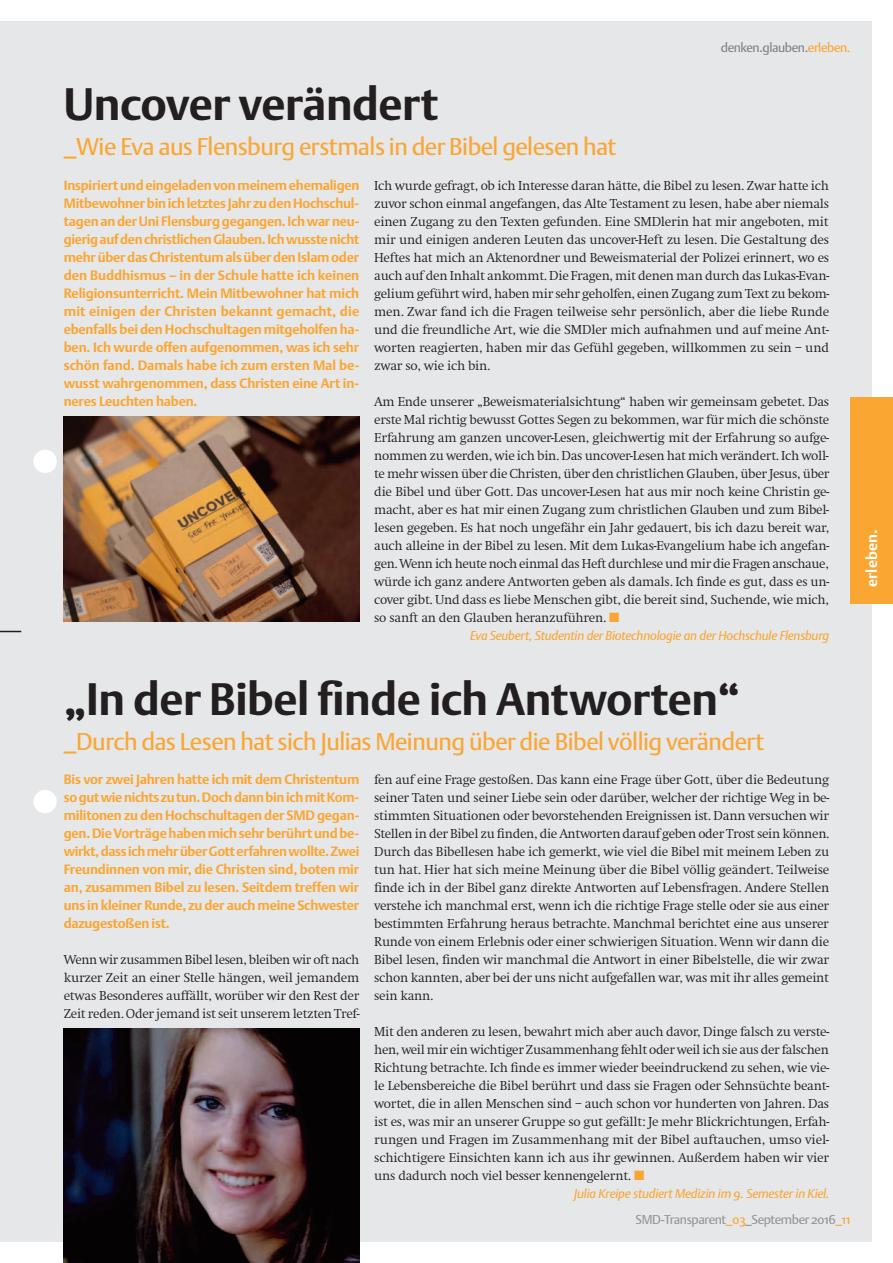
<style>
.page{position:relative;width:893px;height:1263px;background:#fff}
.page>*{position:absolute;margin:0;border:0;box-sizing:border-box;transform-origin:0 0}
.t1{font:700 45px "DTL Argo ST";letter-spacing:-.01em;color:#231f20}
.t2{font:24px "DTL Argo ST";letter-spacing:-.02em;color:#faa633}
.t3{font:700 15px "DTL Argo ST";letter-spacing:.01em;color:#fff}
.t4{font:300 13.5px/18px "Swift EF";letter-spacing:-.02em;color:#231f20;text-align:justify}
.t5{font:700 13.5px/18px "DTL Argo ST";letter-spacing:-.015em;color:#faa633;text-align:justify}
.t6{font:italic 12.75px "DTL Argo ST";letter-spacing:-.015em;color:#faa633}
.t7{font:12.75px "DTL Argo ST";letter-spacing:-.035em;color:#939598}
.t8{font:12.75px "DTL Argo ST";letter-spacing:-.03em;color:#808285}
.s1{color:#faa633}
</style>
<div class="page">
<div style="left:0;top:21px;width:872px;height:1221px;background:#e6e7e9"></div>
<div style="left:850px;top:398px;width:43px;height:206px;background:#faa633"></div>
<svg style="left:0;top:631px;width:21px;height:1px"></svg>
<div style="left:33px;top:450px;width:24px;height:23px;background:#fff;border-radius:50%"></div>
<div style="left:33px;top:790px;width:24px;height:23px;background:#fff;border-radius:50%"></div>
<img style="left:64px;top:417px;width:295px;height:205px">
<img style="left:64px;top:1029px;width:295px;height:234px">
<h1 class="t1" style="left:64px;top:78px;width:376px">Uncover verändert</h1>
<h2 class="t2" style="left:64px;top:132px;width:554px">_Wie Eva aus Flensburg erstmals in der Bibel gelesen hat</h2>
<p class="t8" style="left:721px;top:40px;width:131px">denken.glauben.<span class="s1">erleben.</span></p>
<p class="t5" style="left:64px;top:176px;width:297px">Inspiriert und eingeladen von meinem ehemaligen Mitbewohner bin ich letztes Jahr zu den Hochschul&shy;tagen an der Uni Flensburg gegangen. Ich war neu&shy;gierig auf den christlichen Glauben. Ich wusste nicht mehr über das Christentum als über den Islam oder den Buddhismus – in der Schule hatte ich keinen Religionsunterricht. Mein Mitbewohner hat mich mit einigen der Christen bekannt gemacht, die ebenfalls bei den Hochschultagen mitgeholfen ha&shy;ben. Ich wurde offen aufgenommen, was ich sehr schön fand. Damals habe ich zum ersten Mal be&shy;wusst wahrgenommen, dass Christen eine Art in&shy;neres Leuchten haben.</p>
<p class="t4" style="left:374px;top:176px;width:457px">Ich wurde gefragt, ob ich Interesse daran hätte, die Bibel zu lesen. Zwar hatte ich zuvor schon einmal angefangen, das Alte Testament zu lesen, habe aber niemals einen Zugang zu den Texten gefunden. Eine SMDlerin hat mir angeboten, mit mir und einigen anderen Leuten das uncover-Heft zu lesen. Die Gestaltung des Heftes hat mich an Aktenordner und Beweismaterial der Polizei erinnert, wo es auch auf den Inhalt ankommt. Die Fragen, mit denen man durch das Lukas-Evan&shy;gelium geführt wird, haben mir sehr geholfen, einen Zugang zum Text zu bekom&shy;men. Zwar fand ich die Fragen teilweise sehr persönlich, aber die liebe Runde und die freundliche Art, wie die SMDler mich aufnahmen und auf meine Ant&shy;worten reagierten, haben mir das Gefühl gegeben, willkommen zu sein – und zwar so, wie ich bin.</p>
<p class="t4" style="left:374px;top:392px;width:457px">Am Ende unserer „Beweismaterialsichtung“ haben wir gemeinsam gebetet. Das erste Mal richtig bewusst Gottes Segen zu bekommen, war für mich die schönste Erfahrung am ganzen uncover-Lesen, gleichwertig mit der Erfahrung so aufge&shy;nommen zu werden, wie ich bin. Das uncover-Lesen hat mich verändert. Ich woll&shy;te mehr wissen über die Christen, über den christlichen Glauben, über Jesus, über die Bibel und über Gott. Das uncover-Lesen hat aus mir noch keine Christin ge&shy;macht, aber es hat mir einen Zugang zum christlichen Glauben und zum Bibel&shy;lesen gegeben. Es hat noch ungefähr ein Jahr gedauert, bis ich dazu bereit war, auch alleine in der Bibel zu lesen. Mit dem Lukas-Evangelium habe ich angefan&shy;gen. Wenn ich heute noch einmal das Heft durchlese und mir die Fragen anschaue, würde ich ganz andere Antworten geben als damals. Ich finde es gut, dass es un&shy;cover gibt. Und dass es liebe Menschen gibt, die bereit sind, Suchende, wie mich, so sanft an den Glauben heranzuführen. <span class="s1">■</span></p>
<p class="t6" style="left:470px;top:627px;width:361px">Eva Seubert, Studentin der Biotechnologie an der Hochschule Flensburg</p>
<h1 class="t1" style="left:64px;top:672px;width:678px">„In der Bibel finde ich Antworten“</h1>
<h2 class="t2" style="left:64px;top:727px;width:702px">_Durch das Lesen hat sich Julias Meinung über die Bibel völlig verändert</h2>
<p class="t5" style="left:64px;top:770px;width:297px">Bis vor zwei Jahren hatte ich mit dem Christentum so gut wie nichts zu tun. Doch dann bin ich mit Kom&shy;militonen zu den Hochschultagen der SMD gegan&shy;gen. Die Vorträge haben mich sehr berührt und be&shy;wirkt, dass ich mehr über Gott erfahren wollte. Zwei Freundinnen von mir, die Christen sind, boten mir an, zusammen Bibel zu lesen. Seitdem treffen wir uns in kleiner Runde, zu der auch meine Schwester dazugestoßen ist.</p>
<p class="t4" style="left:64px;top:950px;width:297px">Wenn wir zusammen Bibel lesen, bleiben wir oft nach kurzer Zeit an einer Stelle hängen, weil jemandem etwas Besonderes auffällt, worüber wir den Rest der Zeit reden. Oder jemand ist seit unserem letzten Tref-</p>
<p class="t4" style="left:374px;top:770px;width:457px">fen auf eine Frage gestoßen. Das kann eine Frage über Gott, über die Bedeutung seiner Taten und seiner Liebe sein oder darüber, welcher der richtige Weg in be&shy;stimmten Situationen oder bevorstehenden Ereignissen ist. Dann versuchen wir Stellen in der Bibel zu finden, die Antworten darauf geben oder Trost sein können.<br>Durch das Bibellesen habe ich gemerkt, wie viel die Bibel mit meinem Leben zu tun hat. Hier hat sich meine Meinung über die Bibel völlig geändert. Teilweise finde ich in der Bibel ganz direkte Antworten auf Lebensfragen. Andere Stellen verstehe ich manchmal erst, wenn ich die richtige Frage stelle oder sie aus einer bestimmten Erfahrung heraus betrachte. Manchmal berichtet eine aus unserer Runde von einem Erlebnis oder einer schwierigen Situation. Wenn wir dann die Bibel lesen, finden wir manchmal die Antwort in einer Bibelstelle, die wir zwar schon kannten, aber bei der uns nicht aufgefallen war, was mit ihr alles gemeint sein kann.</p>
<p class="t4" style="left:374px;top:1022px;width:457px">Mit den anderen zu lesen, bewahrt mich aber auch davor, Dinge falsch zu verste&shy;hen, weil mir ein wichtiger Zusammenhang fehlt oder weil ich sie aus der falschen Richtung betrachte. Ich finde es immer wieder beeindruckend zu sehen, wie vie&shy;le Lebensbereiche die Bibel berührt und dass sie Fragen oder Sehnsüchte beant&shy;wortet, die in allen Menschen sind – auch schon vor hunderten von Jahren. Das ist es, was mir an unserer Gruppe so gut gefällt: Je mehr Blickrichtungen, Erfah&shy;rungen und Fragen im Zusammenhang mit der Bibel auftauchen, umso viel&shy;schichtigere Einsichten kann ich aus ihr gewinnen. Außerdem haben wir vier uns dadurch noch viel besser kennengelernt. <span class="s1">■</span></p>
<p class="t6" style="left:574px;top:1185px;width:257px">Julia Kreipe studiert Medizin im 9. Semester in Kiel.</p>
<p class="t7" style="left:636px;top:1212px;width:216px">SMD-Transparent<span class="s1">_03</span>_September 2016<span class="s1">_11</span></p>
<p class="t3" style="left:863px;top:587px;width:59px;rotate:-90deg">erleben.</p>
</div>
